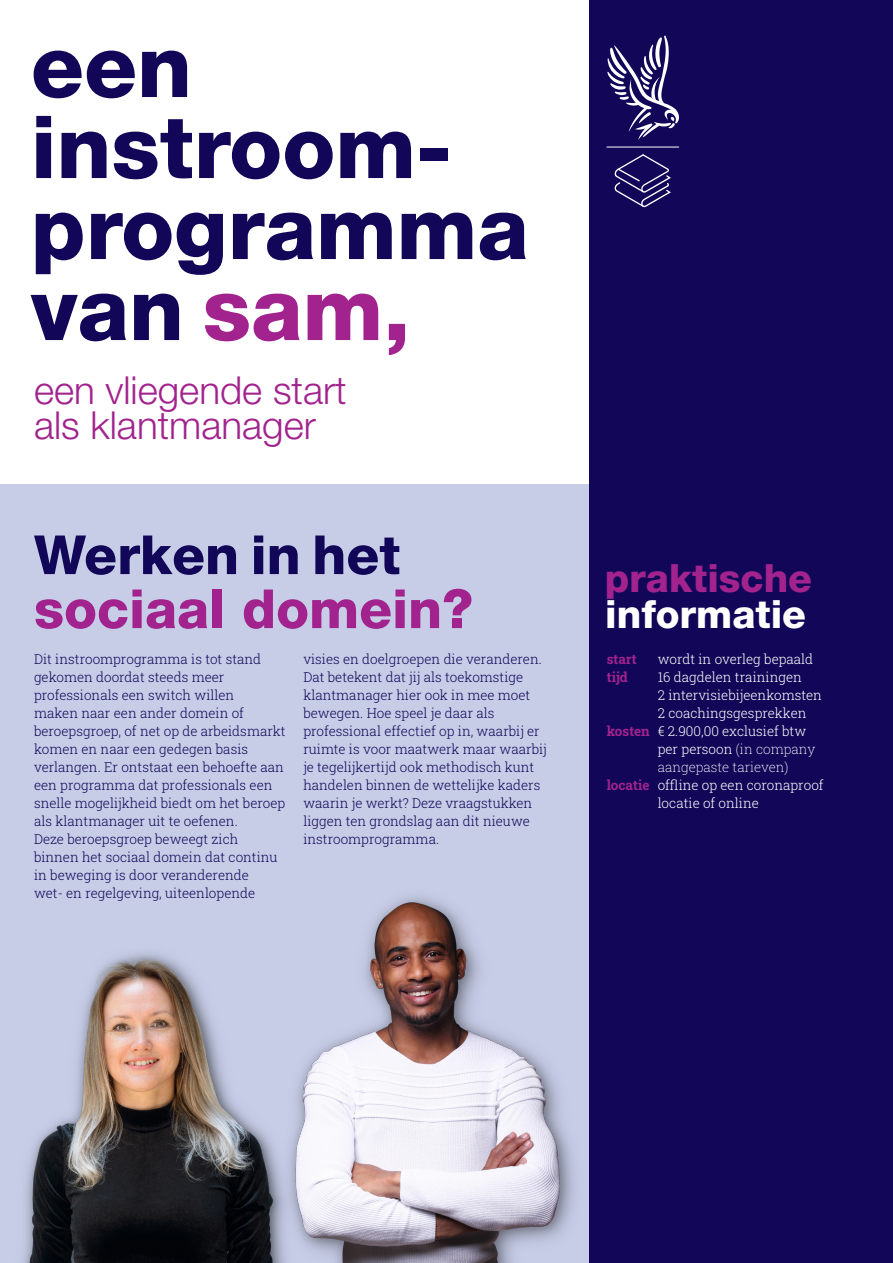
<style>
.page{position:relative;width:893px;height:1263px;background:#fff}
.page>*{position:absolute;margin:0;border:0;box-sizing:border-box;transform-origin:0 0}
.t1{font:800 87px/81px "Helvetica Neue LT Std";color:#110658}
.t2{font:800 87px "Helvetica Neue LT Std";color:#a2238e}
.t3{font:800 54px/54px "Helvetica Neue LT Std";color:#a2238e}
.t4{font:800 39px/36px "Helvetica Neue LT Std";color:#a2238e}
.t5{font:300 38.7px/35.7px "Helvetica Neue LT Std";color:#a2238e}
.t6{font:300 13.5px/18px "Roboto Slab";color:#110658}
.t7{font:300 13.5px/18px "Roboto Slab";color:#fff}
.t8{font:700 13.5px "Roboto Slab";color:#a2238e}
.s1{color:#110658}
.s2{color:#fff}
.s3{font-weight:200}
</style>
<div class="page">
<div style="left:590px;top:0;width:303px;height:1263px;background:#110658"></div>
<div style="left:0;top:484px;width:590px;height:779px;background:#c7cde7"></div>
<img style="left:23px;top:953px;width:232px;height:310px">
<img style="left:255px;top:873px;width:335px;height:390px">
<svg style="left:607px;top:35px;width:72px;height:104px"></svg>
<hr style="left:607px;top:147px;width:72px;height:1px;background:#fff">
<svg style="left:615px;top:154px;width:56px;height:53px"></svg>
<p class="t1" style="left:31px;top:25px;width:499px">een instroom&shy;programma</p>
<p class="t2" style="left:31px;top:257px;width:381px"><span class="s1">van</span> sam,</p>
<p class="t5" style="left:34px;top:371px;width:314px">een vliegende start als klantmanager</p>
<p class="t3" style="left:34px;top:528px;width:441px"><span class="s1">Werken in het </span>sociaal domein?</p>
<p class="t6" style="left:303px;top:650px;width:245px">visies en doelgroepen die veranderen.<br>Dat betekent dat jij als toekomstige klantmanager hier ook in mee moet bewegen. Hoe speel je daar als professional effectief op in, waarbij er ruimte is voor maatwerk maar waarbij je tegelijkertijd ook methodisch kunt handelen binnen de wettelijke kaders waarin je werkt? Deze vraagstukken liggen ten grondslag aan dit nieuwe instroomprogramma.</p>
<p class="t6" style="left:34px;top:650px;width:253px">Dit instroomprogramma is tot stand gekomen doordat steeds meer professionals een switch willen<br>maken naar een ander domein of beroepsgroep, of net op de arbeidsmarkt komen en naar een gedegen basis verlangen. Er ontstaat een behoefte aan een programma dat professionals een snelle mogelijkheid biedt om het beroep als klantmanager uit te oefenen.</p>
<p class="t6" style="left:34px;top:830px;width:245px">Deze beroepsgroep beweegt zich binnen het sociaal domein dat continu in beweging is door veranderende wet- en regelgeving, uiteenlopende</p>
<p class="t4" style="left:605px;top:560px;width:209px">praktische <span class="s2">informatie</span></p>
<p class="t8" style="left:607px;top:650px;width:32px">start</p>
<p class="t8" style="left:607px;top:668px;width:23px">tijd</p>
<p class="t7" style="left:658px;top:650px;width:157px">wordt in overleg bepaald</p>
<p class="t7" style="left:658px;top:668px;width:146px">16 dagdelen trainingen</p>
<p class="t7" style="left:658px;top:686px;width:166px">2 intervisiebijeenkomsten</p>
<p class="t7" style="left:658px;top:704px;width:150px">2 coachingsgesprekken</p>
<p class="t7" style="left:658px;top:722px;width:159px">€ 2.900,00 exclusief btw per persoon <span class="s3">(in company aangepaste tarieven)</span></p>
<p class="t7" style="left:658px;top:776px;width:167px">offline op een coronaproof locatie of online</p>
<p class="t8" style="left:607px;top:722px;width:45px">kosten</p>
<p class="t8" style="left:607px;top:776px;width:44px">locatie</p>
</div>
